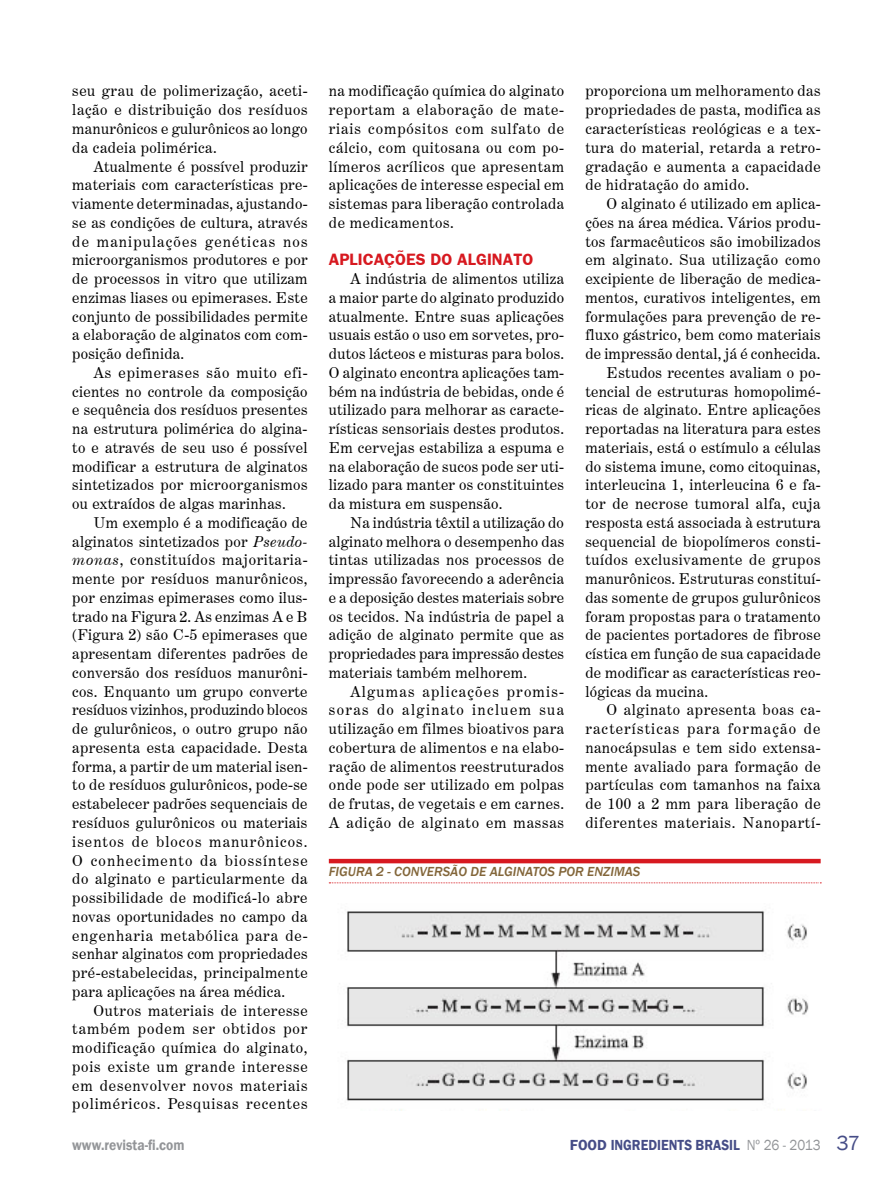
<style>
.page{position:relative;width:893px;height:1191px;background:#fff}
.page>*{position:absolute;margin:0;border:0;box-sizing:border-box;transform-origin:0 0}
.t1{font:700 16.5px "Frankfurt Gothic";color:#d71920}
.t2{font:15px/18.8px "Century Expanded BT";letter-spacing:.02em;color:#000;text-align:justify}
.t3{font:15px "Century Expanded BT";letter-spacing:.04em;color:#000}
.t4{font:600 15px "Franklin Gothic";color:#464d87}
.t5{font:15px "Century Expanded BT";letter-spacing:.045em;color:#000}
.t6{font:15px "Century Expanded BT";letter-spacing:.075em;color:#000}
.t7{font:600 15px "Franklin Gothic";color:#939598;scale:.9 1}
.t8{font:italic 500 13.5px "Franklin Gothic";color:#83663a}
.s1{font-style:italic}
.s2{font-weight:400;color:#939598}
.s3{font-weight:400;font-size:21px}
</style>
<div class="page">
<img style="left:346px;top:911px;width:463px;height:199px">
<hr style="left:329px;top:859px;width:492px;height:4px;background:#d71920">
<svg style="left:329px;top:882px;width:492px;height:1px"></svg>
<p class="t2" style="left:72px;top:82px;width:237px">seu grau de polimerização, aceti&shy;lação e distribuição dos resíduos manurônicos e gulurônicos ao longo da cadeia polimérica.</p>
<p class="t2" style="left:72px;top:157px;width:237px;text-indent:21px">Atualmente é possível produzir materiais com características pre&shy;viamente determinadas, ajustando&shy;se as condições de cultura, através de manipulações genéticas nos microorganismos produtores e por de processos in vitro que utilizam enzimas liases ou epimerases. Este conjunto de possibilidades permite a elaboração de alginatos com com&shy;posição definida.</p>
<p class="t2" style="left:72px;top:363px;width:237px;text-indent:21px">As epimerases são muito efi&shy;cientes no controle da composição e sequência dos resíduos presentes na estrutura polimérica do algina&shy;to e através de seu uso é possível modificar a estrutura de alginatos sintetizados por microorganismos ou extraídos de algas marinhas.</p>
<p class="t2" style="left:72px;top:513px;width:237px;text-indent:21px">Um exemplo é a modificação de alginatos sintetizados por <span class="s1">Pseudo&shy;monas</span>, constituídos majoritaria&shy;mente por resíduos manurônicos, por enzimas epimerases como ilus&shy;trado na Figura 2. As enzimas A e B (Figura 2) são C-5 epimerases que apresentam diferentes padrões de conversão dos resíduos manurôni&shy;cos. Enquanto um grupo converte resíduos vizinhos, produzindo blocos de gulurônicos, o outro grupo não apresenta esta capacidade. Desta forma, a partir de um material isen&shy;to de resíduos gulurônicos, pode-se estabelecer padrões sequenciais de resíduos gulurônicos ou materiais isentos de blocos manurônicos.<br>O conhecimento da biossíntese do alginato e particularmente da possibilidade de modificá-lo abre novas oportunidades no campo da engenharia metabólica para de&shy;senhar alginatos com propriedades pré-estabelecidas, principalmente para aplicações na área médica.</p>
<p class="t2" style="left:72px;top:1000px;width:237px;text-indent:21px">Outros materiais de interesse também podem ser obtidos por modificação química do alginato, pois existe um grande interesse em desenvolver novos materiais poliméricos. Pesquisas recentes</p>
<p class="t2" style="left:329px;top:82px;width:237px">na modificação química do alginato reportam a elaboração de mate&shy;riais compósitos com sulfato de cálcio, com quitosana ou com po&shy;límeros acrílicos que apresentam aplicações de interesse especial em sistemas para liberação controlada de medicamentos.</p>
<p class="t1" style="left:329px;top:250px;width:21px">APLICAÇÕES</p>
<p class="t1" style="left:431px;top:250px;width:38px">DO ALGINATO</p>
<p class="t2" style="left:329px;top:269px;width:237px;text-indent:21px">A indústria de alimentos utiliza a maior parte do alginato produzido atualmente. Entre suas aplicações usuais estão o uso em sorvetes, pro&shy;dutos lácteos e misturas para bolos.<br>O alginato encontra aplicações tam&shy;bém na indústria de bebidas, onde é utilizado para melhorar as caracte&shy;rísticas sensoriais destes produtos.<br>Em cervejas estabiliza a espuma e na elaboração de sucos pode ser uti&shy;lizado para manter os constituintes da mistura em suspensão.</p>
<p class="t2" style="left:329px;top:513px;width:237px;text-indent:21px">Na indústria têxtil a utilização do alginato melhora o desempenho das tintas utilizadas nos processos de impressão favorecendo a aderência e a deposição destes materiais sobre os tecidos. Na indústria de papel a adição de alginato permite que as propriedades para impressão destes materiais também melhorem.</p>
<p class="t2" style="left:329px;top:682px;width:237px;text-indent:21px">Algumas aplicações promis&shy;soras do alginato incluem sua utilização em filmes bioativos para cobertura de alimentos e na elabo&shy;ração de alimentos reestruturados onde pode ser utilizado em polpas de frutas, de vegetais e em carnes.<br>A adição de alginato em massas</p>
<p class="t2" style="left:585px;top:82px;width:237px">proporciona um melhoramento das propriedades de pasta, modifica as características reológicas e a tex&shy;tura do material, retarda a retro&shy;gradação e aumenta a capacidade de hidratação do amido.</p>
<p class="t2" style="left:607px;top:194px;width:216px">O alginato é utilizado em aplica-</p>
<p class="t2" style="left:585px;top:213px;width:237px">ções na área médica. Vários produ-</p>
<p class="t2" style="left:585px;top:232px;width:237px">tos farmacêuticos são imobilizados</p>
<p class="t3" style="left:585px;top:251px;width:237px">em alginato. Sua utilização como</p>
<p class="t2" style="left:585px;top:269px;width:237px">excipiente de liberação de medica-</p>
<p class="t2" style="left:585px;top:288px;width:237px">mentos, curativos inteligentes, em</p>
<p class="t2" style="left:585px;top:307px;width:237px">formulações para prevenção de re-</p>
<p class="t2" style="left:585px;top:325px;width:237px">fluxo gástrico, bem como materiais</p>
<p class="t2" style="left:585px;top:344px;width:237px">de impressão dental, já é conhecida.</p>
<p class="t2" style="left:607px;top:363px;width:216px">Estudos recentes avaliam o po-</p>
<p class="t2" style="left:585px;top:382px;width:237px">tencial de estruturas homopolimé-</p>
<p class="t2" style="left:585px;top:400px;width:237px">ricas de alginato. Entre aplicações</p>
<p class="t2" style="left:585px;top:419px;width:237px">reportadas na literatura para estes</p>
<p class="t2" style="left:585px;top:438px;width:237px">materiais, está o estímulo a células</p>
<p class="t2" style="left:585px;top:457px;width:237px">do sistema imune, como citoquinas,</p>
<p class="t2" style="left:585px;top:475px;width:237px">interleucina 1, interleucina 6 e fa-</p>
<p class="t2" style="left:585px;top:494px;width:237px">tor de necrose tumoral alfa, cuja</p>
<p class="t2" style="left:585px;top:513px;width:237px">resposta está associada à estrutura</p>
<p class="t2" style="left:585px;top:532px;width:236px">sequencial de biopolímeros consti-</p>
<p class="t3" style="left:585px;top:551px;width:237px">tuídos exclusivamente de grupos</p>
<p class="t2" style="left:585px;top:569px;width:236px">manurônicos. Estruturas constituí-</p>
<p class="t2" style="left:585px;top:588px;width:237px">das somente de grupos gulurônicos</p>
<p class="t2" style="left:585px;top:607px;width:237px">foram propostas para o tratamento</p>
<p class="t2" style="left:585px;top:625px;width:237px">de pacientes portadores de fibrose</p>
<p class="t2" style="left:585px;top:644px;width:237px">cística em função de sua capacidade</p>
<p class="t2" style="left:585px;top:663px;width:237px">de modificar as características reo-</p>
<p class="t2" style="left:585px;top:682px;width:124px">lógicas da mucina.</p>
<p class="t3" style="left:607px;top:701px;width:216px">O alginato apresenta boas ca-</p>
<p class="t6" style="left:585px;top:719px;width:237px">racterísticas para formação de</p>
<p class="t2" style="left:585px;top:738px;width:237px">nanocápsulas e tem sido extensa-</p>
<p class="t2" style="left:585px;top:757px;width:237px">mente avaliado para formação de</p>
<p class="t2" style="left:585px;top:775px;width:237px">partículas com tamanhos na faixa</p>
<p class="t2" style="left:585px;top:794px;width:237px">de 100 a 2 mm para liberação de</p>
<p class="t5" style="left:585px;top:813px;width:237px">diferentes materiais. Nanopartí-</p>
<p class="t8" style="left:329px;top:863px;width:313px">FIGURA 2 - CONVERSÃO DE ALGINATOS POR ENZIMAS</p>
<p class="t7" style="left:72px;top:1135px;width:126px">www.revista-fi.com</p>
<p class="t4" style="left:570px;top:1135px;width:292px">FOOD INGREDIENTS BRASIL <span class="s2">Nº 26 - 2013</span> <span class="s3">37</span></p>
</div>
